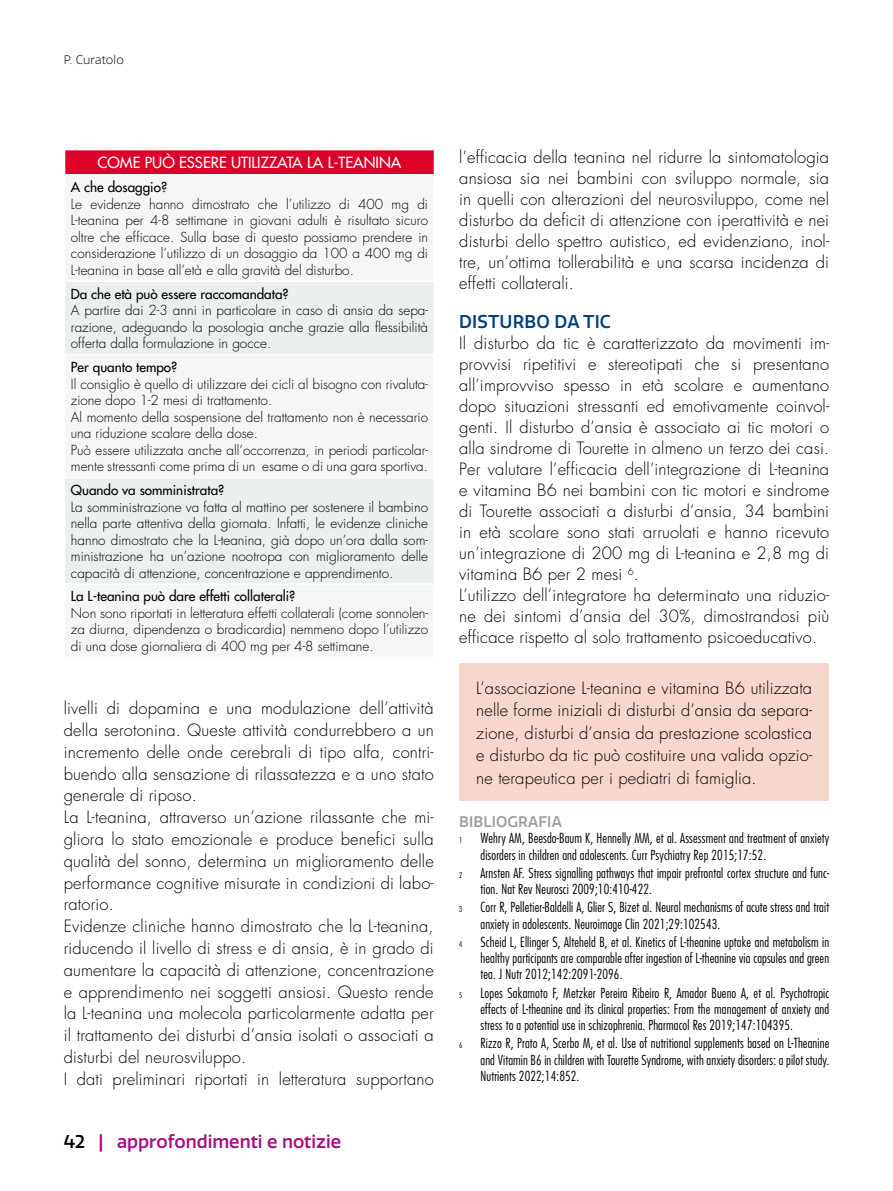
<style>
.page{position:relative;width:893px;height:1191px;background:#fff}
.page>*{position:absolute;margin:0;border:0;box-sizing:border-box;transform-origin:0 0}
.t1{font:500 18px "Quatro";color:#a60f80}
.t2{font:500 18px "Quatro";letter-spacing:.01em;color:#00407d}
.t3{font:300 16.5px/21px "Futura Std";letter-spacing:.01em;color:#000}
.t4{font:500 15px "Futura Std";color:#fff}
.t5{font:500 15px "Quatro";letter-spacing:.01em;color:#9c9c9d}
.t6{font:300 13.5px/16.5px "Futura Std";color:#000;text-align:justify}
.t7{font:300 condensed 13.5px/16.2px "Futura Std";letter-spacing:.01em;color:#000}
.t8{font:500 13.5px "Futura Std";color:#000}
.t9{font:300 12px "Quatro";letter-spacing:.01em;color:#000}
.t10{font:300 condensed 7.8px "Futura Std";color:#000}
.s1{color:#000}
</style>
<div class="page">
<div style="left:459px;top:663px;width:370px;height:138px;background:#f7d6ce"></div>
<div style="left:65px;top:150px;width:369px;height:25px;background:#dd0028"></div>
<svg style="left:65px;top:282px;width:369px;height:301px;fill:#ebeff0"></svg>
<hr style="left:64px;top:174px;width:371px;height:1px;background:#fff">
<hr style="left:64px;top:354px;width:371px;height:1px;background:#fff">
<hr style="left:64px;top:477px;width:371px;height:1px;background:#fff">
<p class="t9" style="left:64px;top:53px;width:62px">P. Curatolo</p>
<p class="t4" style="left:98px;top:153px;width:305px">COME PUÒ ESSERE UTILIZZATA LA L-TEANINA</p>
<p class="t8" style="left:71px;top:179px;width:98px">A che dosaggio?</p>
<p class="t6" style="left:71px;top:196px;width:359px">Le evidenze hanno dimostrato che l’utilizzo di 400 mg di L-teanina per 4-8 settimane in giovani adulti è risultato sicuro oltre che efficace. Sulla base di questo possiamo prendere in considerazione l’utilizzo di un dosaggio da 100 a 400 mg di L-teanina in base all’età e alla gravità del disturbo.</p>
<p class="t8" style="left:71px;top:285px;width:219px">Da che età può essere raccomandata?</p>
<p class="t6" style="left:71px;top:302px;width:359px">A partire dai 2-3 anni in particolare in caso di ansia da sepa&shy;razione, adeguando la posologia anche grazie alla flessibilità offerta dalla formulazione in gocce.</p>
<p class="t8" style="left:71px;top:359px;width:108px">Per quanto tempo?</p>
<p class="t6" style="left:71px;top:376px;width:359px;text-align:left">Il consiglio è quello di utilizzare dei cicli al bisogno con rivaluta&shy;zione dopo 1-2 mesi di trattamento.<br>Al momento della sospensione del trattamento non è necessario una riduzione scalare della dose.<br>Può essere utilizzata anche all’occorrenza, in periodi particolar&shy;mente stressanti come prima di un esame o di una gara sportiva.</p>
<p class="t8" style="left:71px;top:481px;width:155px">Quando va somministrata?</p>
<p class="t6" style="left:71px;top:499px;width:359px">La somministrazione va fatta al mattino per sostenere il bambino nella parte attentiva della giornata. Infatti, le evidenze cliniche hanno dimostrato che la L-teanina, già dopo un’ora dalla som&shy;ministrazione ha un’azione nootropa con miglioramento delle capacità di attenzione, concentrazione e apprendimento.</p>
<p class="t8" style="left:71px;top:588px;width:226px">La L-teanina può dare effetti collaterali?</p>
<p class="t6" style="left:71px;top:605px;width:359px">Non sono riportati in letteratura effetti collaterali (come sonnolen&shy;za diurna, dipendenza o bradicardia) nemmeno dopo l’utilizzo di una dose giornaliera di 400 mg per 4-8 settimane.</p>
<p class="t3" style="left:64px;top:698px;width:371px;line-height:21.8px">livelli di dopamina e una modulazione dell’attività della serotonina. Queste attività condurrebbero a un incremento delle onde cerebrali di tipo alfa, contri&shy;buendo alla sensazione di rilassatezza e a uno stato generale di riposo.<br>La L-teanina, attraverso un’azione rilassante che mi&shy;gliora lo stato emozionale e produce benefici sulla qualità del sonno, determina un miglioramento delle performance cognitive misurate in condizioni di labo&shy;ratorio.<br>Evidenze cliniche hanno dimostrato che la L-teanina, riducendo il livello di stress e di ansia, è in grado di aumentare la capacità di attenzione, concentrazione e apprendimento nei soggetti ansiosi. Questo rende la L-teanina una molecola particolarmente adatta per il trattamento dei disturbi d’ansia isolati o associati a disturbi del neurosviluppo.<br>I dati preliminari riportati in letteratura supportano</p>
<p class="t1" style="left:64px;top:1131px;width:279px"><span class="s1">42</span> | approfondimenti e notizie</p>
<p class="t3" style="left:459px;top:146px;width:371px;text-align:justify">l’efficacia della teanina nel ridurre la sintomatologia ansiosa sia nei bambini con sviluppo normale, sia in quelli con alterazioni del neurosviluppo, come nel disturbo da deficit di attenzione con iperattività e nei disturbi dello spettro autistico, ed evidenziano, inol&shy;tre, un’ottima tollerabilità e una scarsa incidenza di effetti collaterali.</p>
<p class="t2" style="left:459px;top:311px;width:153px">DISTURBO DA TIC</p>
<p class="t3" style="left:459px;top:333px;width:371px">Il disturbo da tic è caratterizzato da movimenti im&shy;provvisi ripetitivi e stereotipati che si presentano all’improvviso spesso in età scolare e aumentano dopo situazioni stressanti ed emotivamente coinvol&shy;genti. Il disturbo d’ansia è associato ai tic motori o alla sindrome di Tourette in almeno un terzo dei casi.<br>Per valutare l’efficacia dell’integrazione di L-teanina e vitamina B6 nei bambini con tic motori e sindrome di Tourette associati a disturbi d’ansia, 34 bambini in età scolare sono stati arruolati e hanno ricevuto un’integrazione di 200 mg di L-teanina e 2,8 mg di vitamina B6 per 2 mesi <sup>6</sup>.<br>L’utilizzo dell’integratore ha determinato una riduzio&shy;ne dei sintomi d’ansia del 30%, dimostrandosi più efficace rispetto al solo trattamento psicoeducativo.</p>
<p class="t3" style="left:476px;top:677px;width:337px;line-height:22.5px;text-align:justify">L’associazione L-teanina e vitamina B6 utilizzata nelle forme iniziali di disturbi d’ansia da separa&shy;zione, disturbi d’ansia da prestazione scolastica e disturbo da tic può costituire una valida opzio&shy;ne terapeutica per i pediatri di famiglia.</p>
<p class="t5" style="left:459px;top:813px;width:104px">BIBLIOGRAFIA</p>
<p class="t10" style="left:459px;top:836px;width:5px">1</p>
<p class="t7" style="left:480px;top:830px;width:350px">Wehry AM, Beesdo-Baum K, Hennelly MM, et al. Assessment and treatment of anxiety disorders in children and adolescents. Curr Psychiatry Rep 2015;17:52.</p>
<p class="t10" style="left:459px;top:870px;width:5px">2</p>
<p class="t7" style="left:480px;top:864px;width:350px">Arnsten AF. Stress signalling pathways that impair prefrontal cortex structure and func&shy;tion. Nat Rev Neurosci 2009;10:410-422.</p>
<p class="t10" style="left:459px;top:905px;width:5px">3</p>
<p class="t7" style="left:480px;top:899px;width:350px">Corr R, Pelletier-Baldelli A, Glier S, Bizet al. Neural mechanisms of acute stress and trait anxiety in adolescents. Neuroimage Clin 2021;29:102543.</p>
<p class="t10" style="left:459px;top:939px;width:5px">4</p>
<p class="t7" style="left:480px;top:933px;width:350px;text-align:justify">Scheid L, Ellinger S, Alteheld B, et al. Kinetics of L-theanine uptake and metabolism in healthy participants are comparable after ingestion of L-theanine via capsules and green tea. J Nutr 2012;142:2091-2096.</p>
<p class="t10" style="left:459px;top:990px;width:5px">5</p>
<p class="t7" style="left:480px;top:984px;width:350px;text-align:justify">Lopes Sakamoto F, Metzker Pereira Ribeiro R, Amador Bueno A, et al. Psychotropic effects of L-theanine and its clinical properties: From the management of anxiety and stress to a potential use in schizophrenia. Pharmacol Res 2019;147:104395.</p>
<p class="t10" style="left:459px;top:1041px;width:5px">6</p>
<p class="t7" style="left:480px;top:1035px;width:350px;text-align:justify">Rizzo R, Prato A, Scerbo M, et al. Use of nutritional supplements based on L-Theanine and Vitamin B6 in children with Tourette Syndrome, with anxiety disorders: a pilot study.<br>Nutrients 2022;14:852.</p>
</div>
